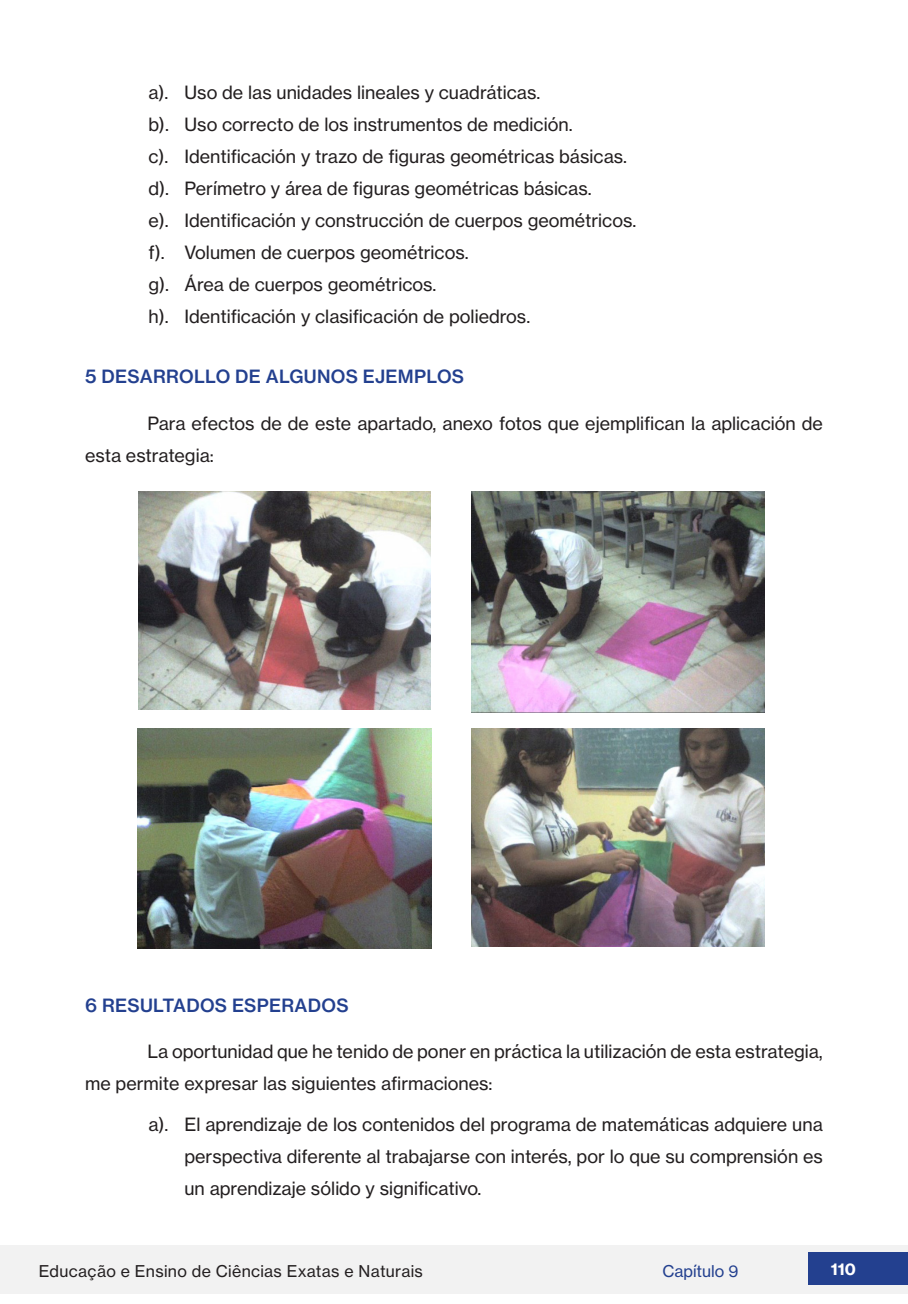
<style>
.page{position:relative;width:908px;height:1304px;background:#fff}
.page>*{position:absolute;margin:0;border:0;box-sizing:border-box;transform-origin:0 0}
.CORPO_DO_TEXTO_ATUAL{font:18px/32px "N Haas Grotesk TX Pro 55 Rg";color:#231f20}
.TÍTULOS_DO_CORPO_DO{font:18px "N Haas Grotesk TX Pro 65 Md";letter-spacing:.015em;color:#23408f}
.t1{font:16px "N Haas Grotesk TX Pro 55 Rg";letter-spacing:.02em;color:#231f20}
.t2{font:16px "N Haas Grotesk TX Pro 55 Rg";color:#23408f}
.t3{font:16px "N Haas Grotesk TX Pro 75 Bd";color:#fff}
</style>
<div class="page">
<div style="left:0;top:1245px;width:907px;height:49px;background:#f2f2f2"></div>
<div style="left:808px;top:1252px;width:99px;height:33px;background:#23408f"></div>
<img style="left:138px;top:492px;width:292px;height:218px">
<img style="left:471px;top:492px;width:293px;height:220px">
<img style="left:137px;top:728px;width:294px;height:221px">
<img style="left:471px;top:728px;width:293px;height:219px">
<p class="CORPO_DO_TEXTO_ATUAL" style="left:148px;top:77px;width:393px">a). Uso de las unidades lineales y cuadráticas.</p>
<p class="CORPO_DO_TEXTO_ATUAL" style="left:148px;top:109px;width:425px">b). Uso correcto de los instrumentos de medición.</p>
<p class="CORPO_DO_TEXTO_ATUAL" style="left:148px;top:141px;width:480px">c). Identificación y trazo de figuras geométricas básicas.</p>
<p class="CORPO_DO_TEXTO_ATUAL" style="left:148px;top:173px;width:444px">d). Perímetro y área de figuras geométricas básicas.</p>
<p class="CORPO_DO_TEXTO_ATUAL" style="left:148px;top:205px;width:489px">e). Identificación y construcción de cuerpos geométricos.</p>
<p class="CORPO_DO_TEXTO_ATUAL" style="left:148px;top:237px;width:321px">f). Volumen de cuerpos geométricos.</p>
<p class="CORPO_DO_TEXTO_ATUAL" style="left:148px;top:269px;width:289px">g). Área de cuerpos geométricos.</p>
<p class="CORPO_DO_TEXTO_ATUAL" style="left:148px;top:301px;width:383px">h). Identificación y clasificación de poliedros.</p>
<p class="TÍTULOS_DO_CORPO_DO" style="left:85px;top:366px;width:380px">5 DESARROLLO DE ALGUNOS EJEMPLOS</p>
<p class="CORPO_DO_TEXTO_ATUAL" style="left:85px;top:407px;width:739px;text-indent:62px">Para efectos de de este apartado, anexo fotos que ejemplifican la aplicación de esta estrategia:</p>
<p class="TÍTULOS_DO_CORPO_DO" style="left:85px;top:994px;width:265px">6 RESULTADOS ESPERADOS</p>
<p class="CORPO_DO_TEXTO_ATUAL" style="left:85px;top:1036px;width:738px;text-indent:62px">La oportunidad que he tenido de poner en práctica la utilización de esta estrategia, me permite expresar las siguientes afirmaciones:</p>
<p class="CORPO_DO_TEXTO_ATUAL" style="left:184px;top:1108px;width:639px;text-align:justify;text-indent:-36px">a). El aprendizaje de los contenidos del programa de matemáticas adquiere una perspectiva diferente al trabajarse con interés, por lo que su comprensión es un aprendizaje sólido y significativo.</p>
<p class="t1" style="left:39px;top:1261px;width:385px">Educação e Ensino de Ciências Exatas e Naturais</p>
<p class="t2" style="left:662px;top:1261px;width:78px">Capítulo 9</p>
<p class="t3" style="left:830px;top:1259px;width:27px">110</p>
</div>
